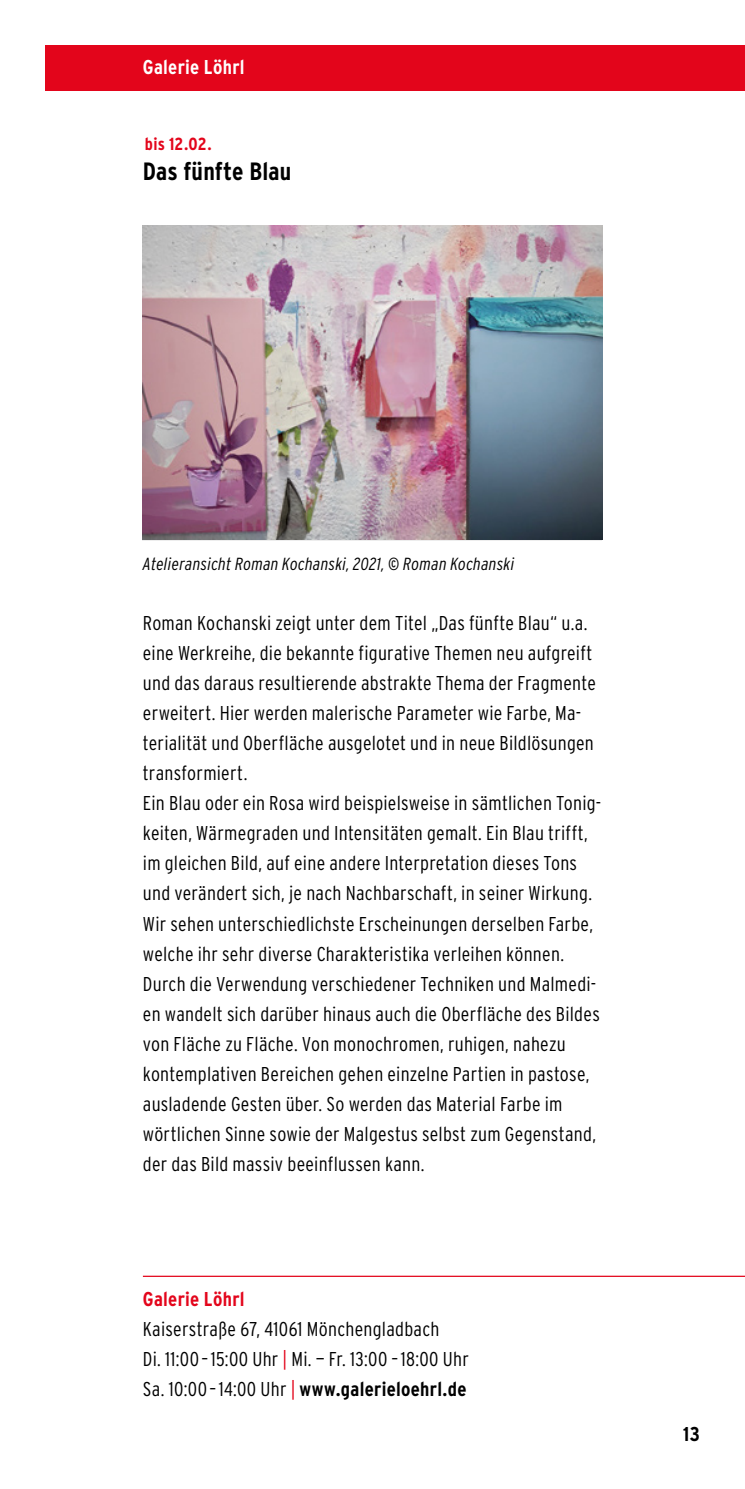
<style>
.page{position:relative;width:745px;height:1489px;background:#fff}
.page>*{position:absolute;margin:0;border:0;box-sizing:border-box;transform-origin:0 0}
.t1{font:700 condensed 25px "Interstate";letter-spacing:.005em;color:#000}
.t2{font:300 20px/30px "Interstate Condensed";letter-spacing:.01em;color:#000}
.t3{font:700 condensed 20px "Interstate";letter-spacing:.015em;color:#000}
.t4{font:700 condensed 20px "Interstate";letter-spacing:.015em;color:#fff}
.t5{font:700 condensed 20px "Interstate";letter-spacing:.015em;color:#e3051b}
.t6{font:italic 300 17.5px "Interstate Condensed";letter-spacing:.015em;color:#000}
.t7{font:700 condensed 17.5px "Interstate";letter-spacing:.01em;color:#e3051b}
.s1{font-family:"Interstate";font-weight:400;font-style:normal;font-stretch:condensed}
.s2{color:#e3051b}
.s3{font-family:"Interstate Condensed";font-weight:300;font-stretch:normal}
.s4{font-family:"Interstate Condensed";font-weight:300;font-stretch:normal;color:#e3051b}
</style>
<div class="page">
<div style="left:45px;top:45px;width:699px;height:45px;background:#e3051b"></div>
<hr style="left:143px;top:1275px;width:601px;height:1px;background:#e3051b">
<img style="left:143px;top:225px;width:458px;height:315px">
<p class="t4" style="left:143px;top:55px;width:103px">Galerie Löhrl</p>
<p class="t7" style="left:145px;top:134px;width:68px">bis 12.02.</p>
<p class="t1" style="left:143px;top:157px;width:150px">Das fünfte Blau</p>
<p class="t6" style="left:143px;top:554px;width:373px">Atelieransicht Roman Kochanski, 2021, <span class="s1">©</span> Roman Kochanski</p>
<p class="t2" style="left:143px;top:608px;width:459px">Roman Kochanski zeigt unter dem Titel „Das fünfte Blau“ u.a. eine Werkreihe, die bekannte figurative Themen neu aufgreift und das daraus resultierende abstrakte Thema der Fragmente erweitert. Hier werden malerische Parameter wie Farbe, Ma&shy;terialität und Oberfläche ausgelotet und in neue Bildlösungen transformiert.<br>Ein Blau oder ein Rosa wird beispielsweise in sämtlichen Tonig&shy;keiten, Wärmegraden und Intensitäten gemalt. Ein Blau trifft, im gleichen Bild, auf eine andere Interpretation dieses Tons und verändert sich, je nach Nachbarschaft, in seiner Wirkung.<br>Wir sehen unterschiedlichste Erscheinungen derselben Farbe, welche ihr sehr diverse Charakteristika verleihen können.<br>Durch die Verwendung verschiedener Techniken und Malmedi&shy;en wandelt sich darüber hinaus auch die Oberfläche des Bildes von Fläche zu Fläche. Von monochromen, ruhigen, nahezu kontemplativen Bereichen gehen einzelne Partien in pastose, ausladende Gesten über. So werden das Material Farbe im wörtlichen Sinne sowie der Malgestus selbst zum Gegenstand, der das Bild massiv beeinflussen kann.</p>
<p class="t5" style="left:143px;top:1287px;width:103px">Galerie Löhrl</p>
<p class="t2" style="left:143px;top:1313px;width:327px">Kaiserstraße 67, 41061 Mönchengladbach<br>Di. 11:00–15:00 Uhr <span class="s2">|</span> Mi. — Fr. 13:00 –18:00 Uhr</p>
<p class="t3" style="left:143px;top:1377px;width:325px"><span class="s3">Sa. 10:00–14:00 Uhr</span> <span class="s4">|</span> www.galerieloehrl.de</p>
<p class="t3" style="left:682px;top:1422px;width:18px">13</p>
</div>
